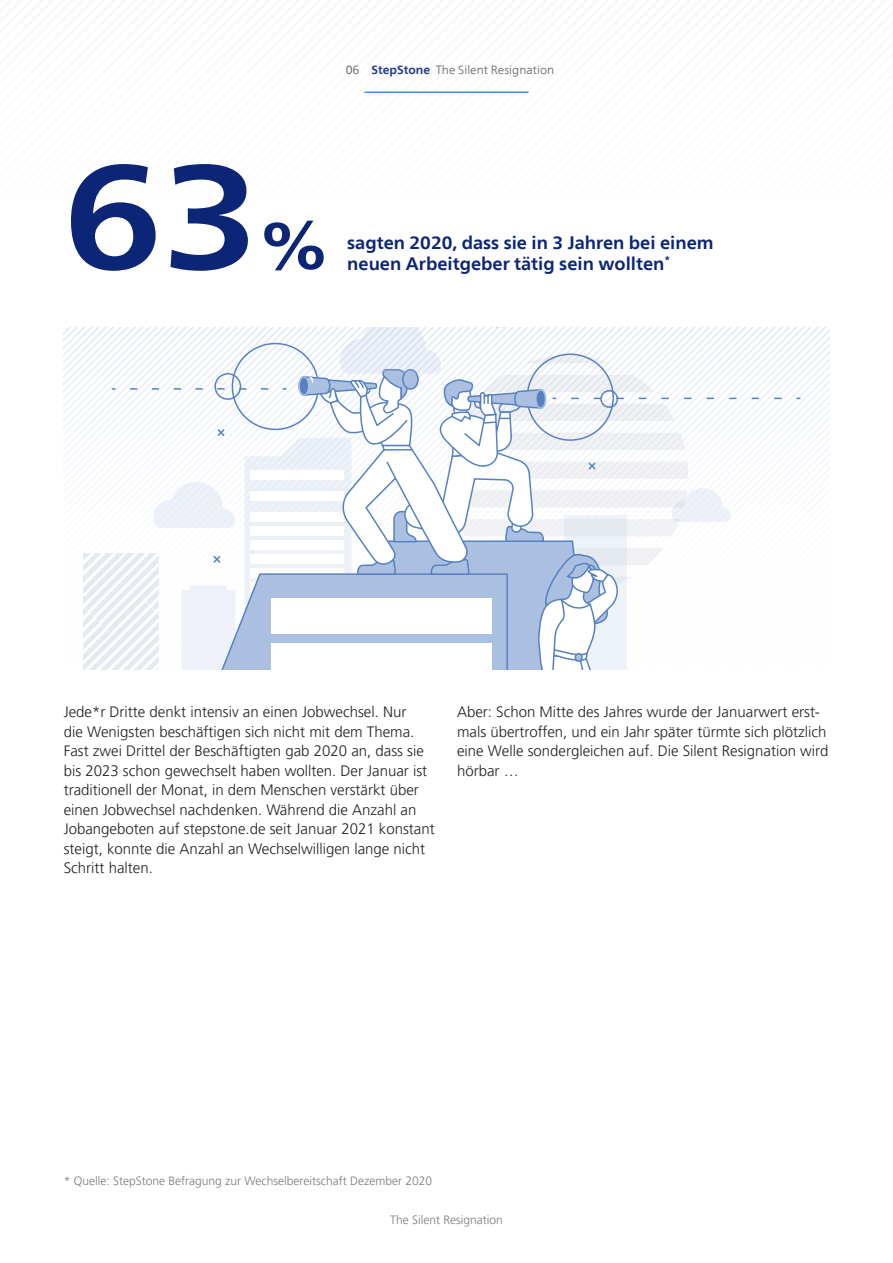
<style>
.page{position:relative;width:893px;height:1263px;background:#fff}
.page>*{position:absolute;margin:0;border:0;box-sizing:border-box;transform-origin:0 0}
.t1{font:700 147.75px "Frutiger Neue LT Com";color:#0c2577;scale:1.11 1}
.t2{font:700 65.7px "Frutiger Neue LT Com";color:#0c2577;scale:1.11 1}
.t3{font:700 18px/21px "Frutiger Neue LT Com";color:#0c2577}
.t4{font:300 15px/19.5px "Frutiger LT Pro";color:#222}
.t5{font:300 12px "Frutiger LT Pro";color:#7a7a7a}
.t6{font:300 12px "Frutiger Neue LT Com";color:#646464}
.t7{font:700 10.5px "Frutiger Neue LT Com";color:#0c2577}
.s1{font-weight:400}
.s2{font-weight:700;color:#243b85}
</style>
<div class="page">
<hr style="left:364px;top:92px;width:165px;height:1px;background:#4088ee">
<svg style="left:64px;top:327px;width:765px;height:342px"></svg>
<div style="left:271px;top:598px;width:220px;height:36px;background:#fff"></div>
<div style="left:271px;top:643px;width:220px;height:26px;background:#fff"></div>
<p class="t6" style="left:346px;top:62px;width:210px"><span class="s1">06</span> <span class="s2">StepStone</span> The Silent Resignation</p>
<h1 class="t1" style="left:64px;top:130px;width:178px">63</h1>
<h2 class="t2" style="left:260px;top:207px;width:63px">%</h2>
<p class="t3" style="left:347px;top:232px;width:368px">sagten 2020, dass sie in 3 Jahren bei einem neuen Arbeitgeber tätig sein wollten</p>
<p class="t7" style="left:664px;top:254px;width:7px">*</p>
<p class="t4" style="left:64px;top:702px;width:372px">Jede*r Dritte denkt intensiv an einen Jobwechsel. Nur<br>die Wenigsten beschäftigen sich nicht mit dem Thema.<br>Fast zwei Drittel der Beschäftigten gab 2020 an, dass sie bis 2023 schon gewechselt haben wollten. Der Januar ist traditionell der Monat, in dem Menschen verstärkt über einen Jobwechsel nachdenken. Während die Anzahl an Jobangeboten auf stepstone.de seit Januar 2021 konstant steigt, konnte die Anzahl an Wechselwilligen lange nicht Schritt halten.</p>
<p class="t4" style="left:457px;top:702px;width:373px">Aber: Schon Mitte des Jahres wurde der Januarwert erst&shy;mals übertroffen, und ein Jahr später türmte sich plötzlich eine Welle sondergleichen auf. Die Silent Resignation wird hörbar …</p>
<p class="t5" style="left:64px;top:1174px;width:370px">* Quelle: StepStone Befragung zur Wechselbereitschaft Dezember 2020</p>
<p class="t5" style="left:390px;top:1213px;width:114px">The Silent Resignation</p>
</div>
